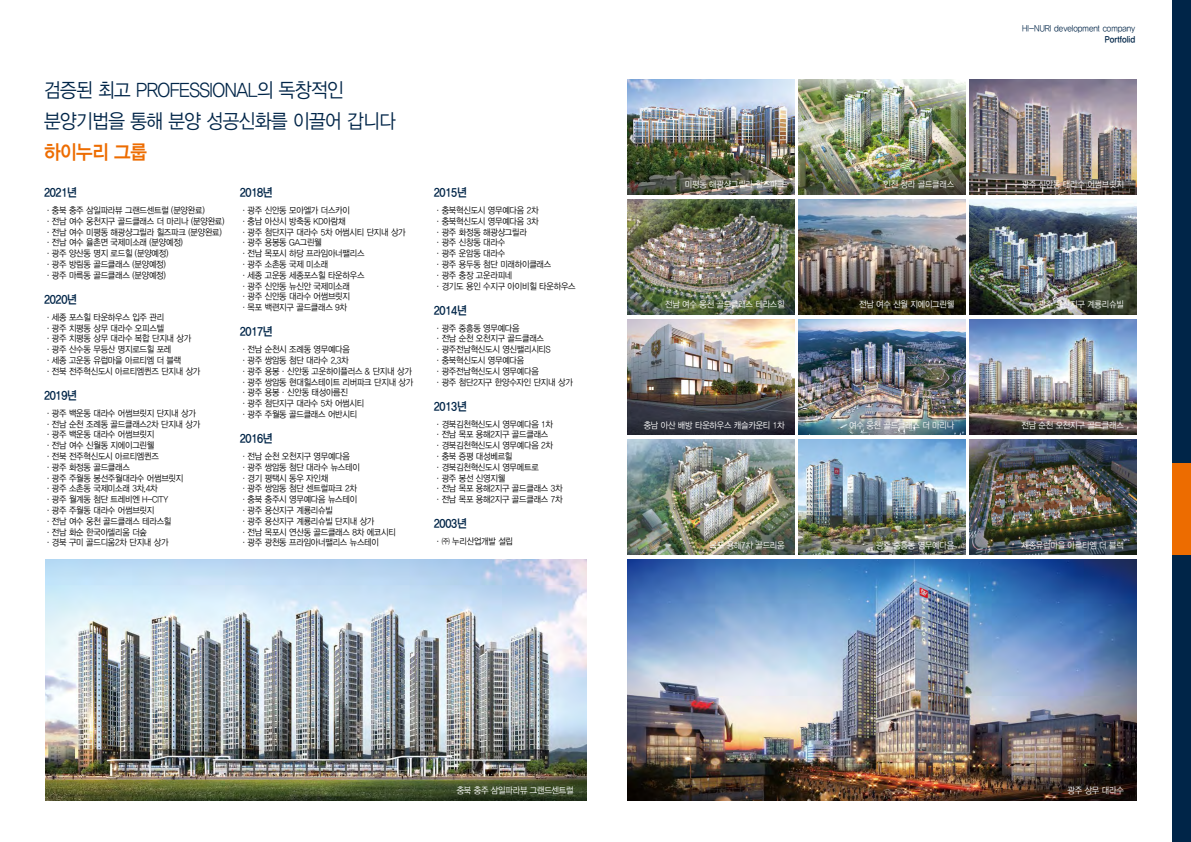
<style>
.page{position:relative;width:1191px;height:842px;background:#fff}
.page>*{position:absolute;margin:0;border:0;box-sizing:border-box;transform-origin:0 0}
.t1{font:20px/31px "YDIYGO320";letter-spacing:-.025em;color:#002548;scale:.9 1}
.t2{font:20px "YDIYGO340";letter-spacing:-.025em;color:#ed6c00;scale:.9 1}
.t3{font:12px "YDIYGO340";letter-spacing:-.025em;color:#002548;scale:.9 1}
.t4{font:9px/10.8px "YDIYGO320";letter-spacing:-.025em;color:#000;scale:.9 1}
.t5{font:9px "YDIYGO320";letter-spacing:-.025em;color:#fff;scale:.9 1}
.t6{font:9px "YDIYGO320";color:#002548;scale:.9 1}
.t7{font:9px "YDIYGO340";color:#002548;scale:.9 1}
</style>
<div class="page">
<div style="left:1172px;top:0;width:19px;height:842px;background:#002548"></div>
<div style="left:1172px;top:463px;width:19px;height:91px;background:#ed6c00"></div>
<img style="left:969px;top:439px;width:167px;height:115px">
<img style="left:798px;top:439px;width:167px;height:115px">
<img style="left:627px;top:439px;width:167px;height:115px">
<img style="left:969px;top:320px;width:167px;height:114px">
<img style="left:798px;top:320px;width:167px;height:114px">
<img style="left:627px;top:320px;width:167px;height:114px">
<img style="left:969px;top:200px;width:167px;height:114px">
<img style="left:798px;top:200px;width:167px;height:114px">
<img style="left:627px;top:200px;width:167px;height:114px">
<img style="left:969px;top:80px;width:167px;height:114px">
<img style="left:798px;top:80px;width:167px;height:114px">
<img style="left:627px;top:80px;width:167px;height:114px">
<img style="left:45px;top:559px;width:541px;height:241px">
<img style="left:627px;top:559px;width:509px;height:241px">
<h1 class="t1" style="left:44px;top:74px;width:393px">검증된 최고 PROFESSIONAL의 독창적인 분양기법을 통해 분양 성공신화를 이끌어 갑니다</h1>
<h1 class="t2" style="left:44px;top:140px;width:116px">하이누리 그룹</h1>
<h2 class="t3" style="left:44px;top:186px;width:38px">2021년</h2>
<p class="t4" style="left:44px;top:205px;width:202px">·충북 충주 삼일파라뷰 그랜드센트럴 (분양완료) ·전남 여수 웅천지구 골드클래스 더 마리나 (분양완료) ·전남 여수 미평동 해광샹그릴라 힐즈파크 (분양완료) ·전남 여수 율촌면 국제미소래 (분양예정)<br>·광주 양산동 명지 로드힐 (분양예정)<br>·광주 방림동 골드클래스 (분양예정)<br>·광주 마륵동 골드클래스 (분양예정)</p>
<h2 class="t3" style="left:44px;top:292px;width:38px">2020년</h2>
<p class="t4" style="left:44px;top:312px;width:175px">·세종 포스힐 타운하우스 입주 관리<br>·광주 치평동 상무 대라수 오피스텔<br>·광주 치평동 상무 대라수 복합 단지내 상가 ·광주 산수동 무등산 명지로드힐 포레<br>·세종 고운동 유럽마을 아르티엠 더 블랙 ·전북 전주혁신도시 아르티엠퀸즈 단지내 상가</p>
<h2 class="t3" style="left:44px;top:388px;width:38px">2019년</h2>
<p class="t4" style="left:44px;top:408px;width:175px">·광주 백운동 대라수 어썸브릿지 단지내 상가 ·전남 순천 조례동 골드클래스2차 단지내 상가 ·광주 백운동 대라수 어썸브릿지<br>·전남 여수 신월동 지에이그린웰<br>·전북 전주혁신도시 아르티엠퀸즈<br>·광주 화정동 골드클래스<br>·광주 주월동 봉선주월대라수 어썸브릿지 ·광주 소촌동 국제미소래 3차,4차<br>·광주 월계동 첨단 트레비엔 H-CITY<br>·광주 주월동 대라수 어썸브릿지<br>·전남 여수 웅천 골드클래스 테라스힐<br>·전남 화순 한국아델리움 더숲<br>·경북 구미 골드디움2차 단지내 상가</p>
<h2 class="t3" style="left:240px;top:186px;width:38px">2018년</h2>
<p class="t4" style="left:240px;top:205px;width:186px">·광주 신안동 모아엘가 더스카이<br>·충남 아산시 방축동 KD아람채<br>·광주 첨단지구 대라수 5차 어썸시티 단지내 상가 ·광주 용봉동 GA그린웰<br>·전남 목포시 하당 프라임아너팰리스<br>·광주 소촌동 국제 미소래<br>·세종 고운동 세종포스힐 타운하우스<br>·광주 신안동 뉴신안 국제미소래<br>·광주 신안동 대라수 어썸브릿지<br>·목포 백련지구 골드클래스 9차</p>
<h2 class="t3" style="left:240px;top:325px;width:38px">2017년</h2>
<p class="t4" style="left:240px;top:344px;width:194px">·전남 순천시 조례동 영무예다음<br>·광주 쌍암동 첨단 대라수 2,3차<br>·광주 용봉·신안동 고운하이플러스 &amp; 단지내 상가 ·광주 쌍암동 현대힐스테이트 리버파크 단지내 상가 ·광주 용봉·신안동 태성아름진<br>·광주 첨단지구 대라수 5차 어썸시티<br>·광주 주월동 골드클래스 어반시티</p>
<h2 class="t3" style="left:240px;top:432px;width:38px">2016년</h2>
<p class="t4" style="left:240px;top:451px;width:175px">·전남 순천 오천지구 영무예다음<br>·광주 쌍암동 첨단 대라수 뉴스테이<br>·경기 평택시 동우 자인채<br>·광주 쌍암동 첨단 센트럴파크 2차<br>·충북 충주시 영무예다음 뉴스테이<br>·광주 용산지구 계룡리슈빌<br>·광주 용산지구 계룡리슈빌 단지내 상가 ·전남 목포시 연산동 골드클래스 8차 에코시티 ·광주 광천동 프라임아너팰리스 뉴스테이</p>
<h2 class="t3" style="left:434px;top:186px;width:38px">2015년</h2>
<p class="t4" style="left:434px;top:205px;width:159px">·충북혁신도시 영무예다음 2차 ·충북혁신도시 영무예다음 3차<br>·광주 화정동 해광샹그릴라<br>·광주 신창동 대라수<br>·광주 운암동 대라수<br>·광주 용두동 첨단 미래하이클래스 ·광주 충장 고운라피네<br>·경기도 용인 수지구 아이비힐 타운하우스</p>
<h2 class="t3" style="left:434px;top:303px;width:38px">2014년</h2>
<p class="t4" style="left:434px;top:323px;width:156px">·광주 중흥동 영무예다음<br>·전남 순천 오천지구 골드클래스 ·광주전남혁신도시 영신팰리시티S ·충북혁신도시 영무예다음 ·광주전남혁신도시 영무예다음<br>·광주 첨단2지구 한양수자인 단지내 상가</p>
<h2 class="t3" style="left:434px;top:399px;width:38px">2013년</h2>
<p class="t4" style="left:434px;top:419px;width:145px">·경북김천혁신도시 영무예다음 1차 ·전남 목포 용해2지구 골드클래스 ·경북김천혁신도시 영무예다음 2차 ·충북 증평 대성베르힐 ·경북김천혁신도시 영무메트로 ·광주 봉선 신영지웰<br>·전남 목포 용해2지구 골드클래스 3차 ·전남 목포 용해2지구 골드클래스 7차</p>
<h2 class="t3" style="left:434px;top:517px;width:38px">2003년</h2>
<p class="t4" style="left:434px;top:536px;width:90px">·㈜ 누리산업개발 설립</p>
<p class="t6" style="left:1022px;top:23px;width:127px">HI-NURI development company</p>
<p class="t7" style="left:1104px;top:34px;width:35px">Portfolid</p>
<p class="t5" style="left:685px;top:180px;width:112px">미평동 해광샹그릴라 힐즈파크</p>
<p class="t5" style="left:883px;top:180px;width:80px">인천 청라 골드클래스</p>
<p class="t5" style="left:1021px;top:180px;width:115px">광주 신안동 대라수 어썸브릿지</p>
<p class="t5" style="left:665px;top:300px;width:134px">전남 여수 웅천 골드클래스 테라스힐</p>
<p class="t5" style="left:859px;top:300px;width:107px">전남 여수 산월 지에이그린웰</p>
<p class="t5" style="left:1038px;top:300px;width:96px">광주 용산지구 계룡리슈빌</p>
<p class="t5" style="left:643px;top:420px;width:158px">충남 아산 배방 타운하우스 캐슬카운티 1차</p>
<p class="t5" style="left:849px;top:420px;width:118px">여수 웅천 골드클래스 더 마리나</p>
<p class="t5" style="left:1021px;top:420px;width:115px">전남 순천 오천지구 골드클래스</p>
<p class="t5" style="left:709px;top:540px;width:85px">목포 용해7차 골드리움</p>
<p class="t5" style="left:876px;top:540px;width:88px">광주 중흥동 영무예다음</p>
<p class="t5" style="left:1021px;top:540px;width:115px">세종유럽마을 아르티엠 더 블랙</p>
<p class="t5" style="left:457px;top:785px;width:131px">충북 충주 삼일파라뷰 그랜드센트럴</p>
<p class="t5" style="left:1067px;top:785px;width:64px">광주 상무 대라수</p>
</div>
